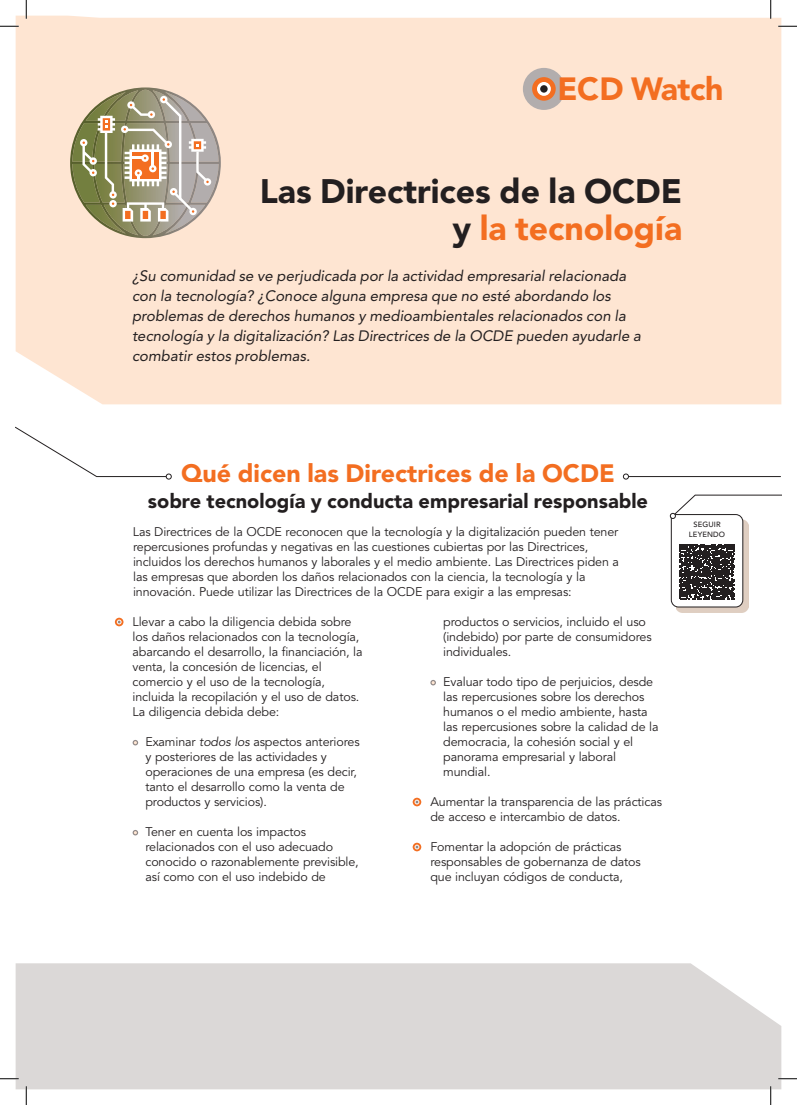
<style>
.page{position:relative;width:797px;height:1105px;background:#fff}
.page>*{position:absolute;margin:0;border:0;box-sizing:border-box;transform-origin:0 0}
.t1{font:900 33.75px/37.5px "Avenir LT Std";color:#231f20;text-align:right}
.t2{font:900 31.88px "Avenir LT Std";letter-spacing:-.01em;color:#f36e21}
.t3{font:900 25px "Avenir LT Std";color:#f36e21}
.t4{font:900 20px "Avenir LT Std";color:#231f20}
.t5{font:italic 15px/20px "Avenir LT Std";color:#231f20}
.t6{font:12.5px/15px "Avenir LT Std";letter-spacing:-.01em;color:#231f20}
.t7{font:500 7.5px/10px "Avenir LT Std";letter-spacing:.02em;color:#231f20;text-align:center}
.s1{color:#f36e21}
.s2{font-style:italic}
</style>
<div class="page">
<div style="left:16px;top:16px;width:765px;height:388px;background:#fee5d2"></div>
<div style="left:16px;top:963px;width:765px;height:126px;background:#dbd8d7"></div>
<img style="left:676px;top:607px;width:72px;height:5px">
<svg style="left:115px;top:618px;width:8px;height:8px"></svg>
<svg style="left:117px;top:620px;width:5px;height:4px"></svg>
<svg style="left:133px;top:740px;width:5px;height:5px"></svg>
<svg style="left:133px;top:830px;width:5px;height:5px"></svg>
<svg style="left:430px;top:680px;width:6px;height:5px"></svg>
<svg style="left:412px;top:798px;width:9px;height:8px"></svg>
<svg style="left:414px;top:800px;width:5px;height:4px"></svg>
<svg style="left:412px;top:843px;width:9px;height:8px"></svg>
<svg style="left:414px;top:845px;width:5px;height:4px"></svg>
<div style="left:523px;top:68px;width:42px;height:42px;background:#b2adad;border-radius:50%"></div>
<div style="left:532px;top:77px;width:23px;height:24px;background:#f36e21;border-radius:50%"></div>
<svg style="left:537px;top:82px;width:14px;height:14px"></svg>
<div style="left:540px;top:85px;width:7px;height:8px;background:#231f20;border-radius:50%"></div>
<svg style="left:70px;top:87px;width:151px;height:151px;background:#b9af95"></svg>
<svg style="left:670px;top:495px;width:111px;height:112px"></svg>
<hr style="left:626px;top:476px;width:154px;height:1px;background:#231f20">
<svg style="left:623px;top:474px;width:5px;height:5px"></svg>
<svg style="left:16px;top:427px;width:155px;height:52px"></svg>
<svg style="left:0;top:25px;width:19px;height:2px"></svg>
<svg style="left:778px;top:25px;width:19px;height:2px"></svg>
<svg style="left:0;top:1078px;width:19px;height:1px"></svg>
<svg style="left:778px;top:1078px;width:19px;height:1px"></svg>
<svg style="left:25px;top:0;width:2px;height:19px"></svg>
<svg style="left:25px;top:1086px;width:2px;height:19px"></svg>
<svg style="left:770px;top:0;width:1px;height:19px"></svg>
<svg style="left:770px;top:1086px;width:1px;height:19px"></svg>
<h2 class="t2" style="left:557px;top:70px;width:167px">ECD Watch</h2>
<h1 class="t1" style="left:260px;top:172px;width:424px">Las Directrices de la OCDE y <span class="s1">la tecnología</span></h1>
<p class="t5" style="left:132px;top:266px;width:510px">¿Su comunidad se ve perjudicada por la actividad empresarial relacionada con la tecnología? ¿Conoce alguna empresa que no esté abordando los problemas de derechos humanos y medioambientales relacionados con la tecnología y la digitalización? Las Directrices de la OCDE pueden ayudarle a combatir estos problemas.</p>
<h3 class="t3" style="left:181px;top:459px;width:435px">Qué dicen las Directrices de la OCDE</h3>
<h3 class="t4" style="left:148px;top:489px;width:501px">sobre tecnología y conducta empresarial responsable</h3>
<p class="t6" style="left:133px;top:525px;width:487px">Las Directrices de la OCDE reconocen que la tecnología y la digitalización pueden tener repercusiones profundas y negativas en las cuestiones cubiertas por las Directrices, incluidos los derechos humanos y laborales y el medio ambiente. Las Directrices piden a las empresas que aborden los daños relacionados con la ciencia, la tecnología y la innovación. Puede utilizar las Directrices de la OCDE para exigir a las empresas:</p>
<p class="t7" style="left:689px;top:520px;width:38px">SEGUIR<br>LEYENDO</p>
<p class="t6" style="left:133px;top:615px;width:231px">Llevar a cabo la diligencia debida sobre los daños relacionados con la tecnología, abarcando el desarrollo, la financiación, la venta, la concesión de licencias, el comercio y el uso de la tecnología, incluida la recopilación y el uso de datos.<br>La diligencia debida debe:</p>
<p class="t6" style="left:145px;top:735px;width:216px">Examinar <span class="s2">todos los</span> aspectos anteriores y posteriores de las actividades y operaciones de una empresa (es decir, tanto el desarrollo como la venta de productos y servicios).</p>
<p class="t6" style="left:145px;top:825px;width:215px">Tener en cuenta los impactos relacionados con el uso adecuado conocido o razonablemente previsible, así como con el uso indebido de</p>
<p class="t6" style="left:443px;top:615px;width:210px">productos o servicios, incluido el uso (indebido) por parte de consumidores individuales.</p>
<p class="t6" style="left:443px;top:675px;width:217px">Evaluar todo tipo de perjuicios, desde las repercusiones sobre los derechos humanos o el medio ambiente, hasta las repercusiones sobre la calidad de la democracia, la cohesión social y el panorama empresarial y laboral mundial.</p>
<p class="t6" style="left:430px;top:795px;width:233px">Aumentar la transparencia de las prácticas de acceso e intercambio de datos.</p>
<p class="t6" style="left:430px;top:840px;width:212px">Fomentar la adopción de prácticas responsables de gobernanza de datos que incluyan códigos de conducta,</p>
</div>
